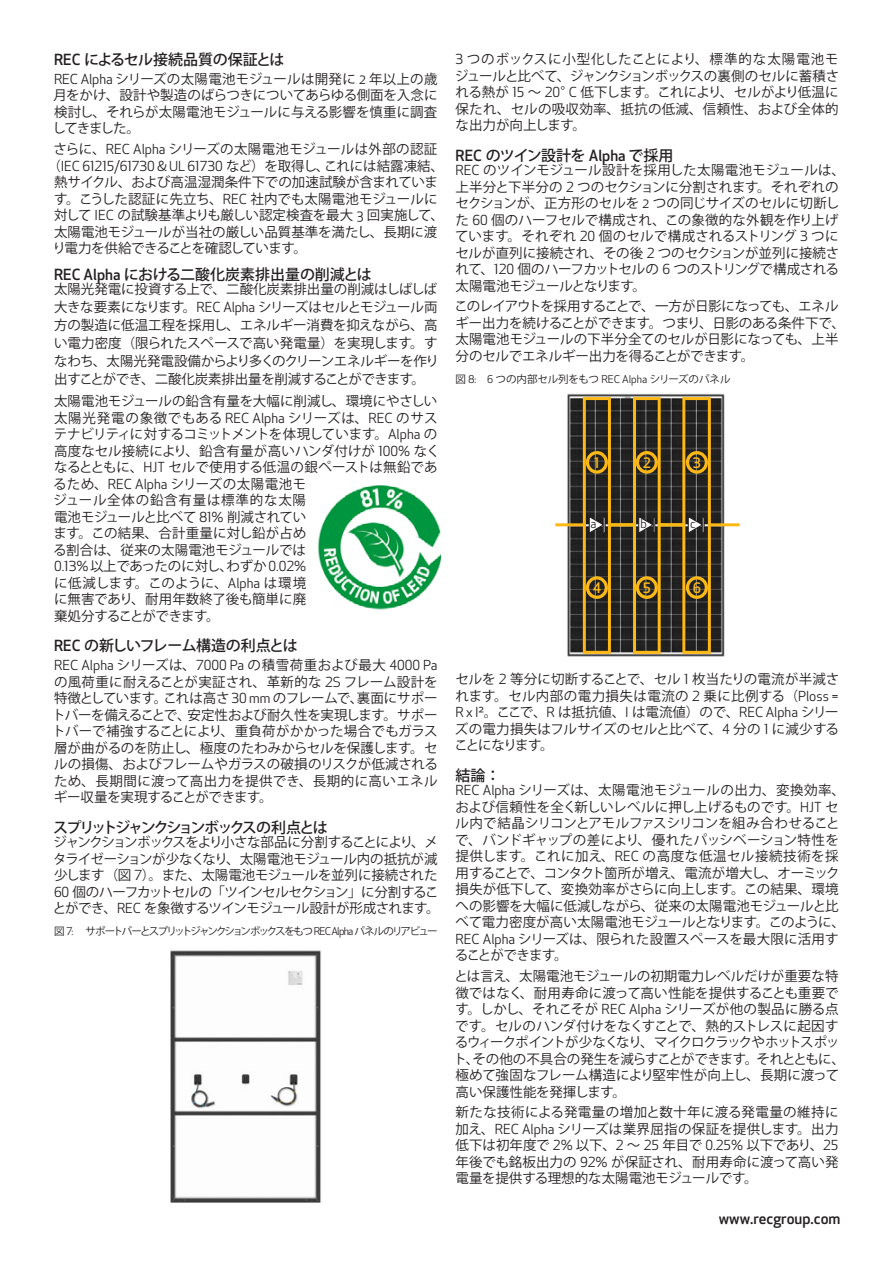
<style>
.page{position:relative;width:893px;height:1263px;background:#fff}
.page>*{position:absolute;margin:0;border:0;box-sizing:border-box;transform-origin:0 0}
.Subtitle{font:500 15px "Koz Go Pro";letter-spacing:-.05em;color:#231f20}
.Subtitle-2{font:500 15px "Koz Go Pro";letter-spacing:-.005em;color:#231f20}
.Subtitle-3{font:500 15px "Koz Go Pro";letter-spacing:-.14em;color:#231f20}
.Subtitle-4{font:500 15px "Koz Go Pro";letter-spacing:-.01em;color:#231f20}
.t1{font:500 15px "Apex New";color:#231f20}
.Introduction_Text{font:500 14.1px "Apex New";color:#fcb814}
.Body_Text{font:13.5px/16.5px "Koz Go Pro";letter-spacing:-.01em;color:#231f20;text-align:justify}
.Subtitle-5{font:13.5px/16.5px "Koz Go Pro";letter-spacing:-.01em;color:#231f20;text-align:justify}
.Body_Text-2{font:13.5px/16.5px "Koz Go Pro";letter-spacing:-.04em;color:#231f20}
.Subtitle-6{font:13.5px "Apex New";color:#231f20}
.Subtitle-7{font:13.5px "Koz Go Pro";letter-spacing:.025em;color:#231f20}
.Subtitle-8{font:13.5px "Koz Go Pro";letter-spacing:.01em;color:#231f20}
.Subtitle-9{font:13.5px "Koz Go Pro";letter-spacing:-.04em;color:#231f20}
.Introduction_Text-2{font:12px "Apex New";color:#231f20}
.Caption_Text{font:10.5px "Koz Go Pro";letter-spacing:-.165em;color:#231f20}
.Caption_Text-2{font:10.5px "Koz Go Pro";letter-spacing:-.01em;color:#231f20}
.s1{font-family:"Apex New"}
.s2{font-family:"Koz Go Pro"}
</style>
<div class="page">
<svg style="left:555px;top:396px;width:185px;height:259px"></svg>
<div style="left:586px;top:451px;width:22px;height:23px;border:3px solid #fcb814;border-radius:50%"></div>
<div style="left:586px;top:576px;width:22px;height:23px;border:3px solid #fcb814;border-radius:50%"></div>
<div style="left:636px;top:451px;width:22px;height:23px;border:3px solid #fcb814;border-radius:50%"></div>
<div style="left:636px;top:576px;width:22px;height:23px;border:3px solid #fcb814;border-radius:50%"></div>
<div style="left:686px;top:451px;width:22px;height:23px;border:3px solid #fcb814;border-radius:50%"></div>
<div style="left:686px;top:576px;width:22px;height:23px;border:3px solid #fcb814;border-radius:50%"></div>
<img style="left:170px;top:950px;width:151px;height:253px">
<img style="left:317px;top:485px;width:124px;height:125px">
<p class="Subtitle-4" style="left:54px;top:50px;width:232px"><span class="s1">REC</span> によるセル接続品質の保証とは</p>
<p class="Subtitle-5" style="left:53px;top:71px;width:386px"><span class="s1">REC Alpha</span> シリーズの太陽電池モジュールは開発に <span class="s1">2</span> 年以上の歳月をかけ、設計や製造のばらつきについてあらゆる側面を入念に検討し、それらが太陽電池モジュールに与える影響を慎重に調査してきました。</p>
<p class="Subtitle-7" style="left:54px;top:140px;width:385px">さらに、<span class="s1">REC Alpha</span> シリーズの太陽電池モジュールは外部の認証</p>
<p class="Subtitle-6" style="left:48px;top:157px;width:398px"><span class="s2">（</span>IEC 61215/61730 &amp; UL 61730 <span class="s2">など）を取得し、これには結露凍結、</span></p>
<p class="Subtitle-5" style="left:54px;top:174px;width:385px">熱サイクル、および高温湿潤条件下での加速試験が含まれていま</p>
<p class="Subtitle-8" style="left:54px;top:190px;width:385px">す。こうした認証に先立ち、<span class="s1">REC</span> 社内でも太陽電池モジュールに</p>
<p class="Subtitle-5" style="left:54px;top:207px;width:391px">対して <span class="s1">IEC</span> の試験基準よりも厳しい認定検査を最大 <span class="s1">3</span> 回実施して、</p>
<p class="Subtitle-5" style="left:54px;top:224px;width:385px">太陽電池モジュールが当社の厳しい品質基準を満たし、長期に渡</p>
<p class="Subtitle-9" style="left:53px;top:239px;width:256px">り電力を供給できることを確認しています。</p>
<p class="Subtitle-2" style="left:54px;top:264px;width:319px"><span class="s1">REC Alpha</span> における二酸化炭素排出量の削減とは</p>
<p class="Body_Text" style="left:54px;top:280px;width:386px;line-height:18px">太陽光発電に投資する上で、二酸化炭素排出量の削減はしばしば大きな要素になります。<span class="s1">REC Alpha</span> シリーズはセルとモジュール両方の製造に低温工程を採用し、エネルギー消費を抑えながら、高い電力密度（限られたスペースで高い発電量）を実現します。すなわち、太陽光発電設備からより多くのクリーンエネルギーを作り出すことができ、二酸化炭素排出量を削減することができます。</p>
<p class="Body_Text" style="left:53px;top:393px;width:388px;text-align:left">太陽電池モジュールの鉛含有量を大幅に削減し、環境にやさしい太陽光発電の象徴でもある <span class="s1">REC Alpha</span> シリーズは、<span class="s1">REC</span> のサステナビリティに対するコミットメントを体現しています。<span class="s1">Alpha</span> の高度なセル接続により、鉛含有量が高いハンダ付けが <span class="s1">100%</span> なくなるとともに、<span class="s1">HJT</span> セルで使用する低温の銀ペーストは無鉛であるため、<span class="s1">REC Alpha</span> シリーズの太陽電池モ<br>ジュール全体の鉛含有量は標準的な太陽<br>電池モジュールと比べて <span class="s1">81%</span> 削減されてい<br>ます。この結果、合計重量に対し鉛が占め<br>る割合は、従来の太陽電池モジュールでは<br><span class="s1">0.13%</span>以上であったのに対し、わずか<span class="s1">0.02%<br></span>に低減します。このように、<span class="s1">Alpha</span> は環境<br>に無害であり、耐用年数終了後も簡単に廃<br>棄処分することができます。</p>
<p class="Subtitle" style="left:54px;top:636px;width:245px"><span class="s1">REC</span> の新しいフレーム構造の利点とは</p>
<p class="Body_Text" style="left:52px;top:657px;width:387px"><span class="s1">REC Alpha</span> シリーズは、<span class="s1">7000 Pa</span> の積雪荷重および最大 <span class="s1">4000 Pa</span>の風荷重に耐えることが実証され、革新的な <span class="s1">2S</span> フレーム設計を特徴としています。これは高さ <span class="s1">30 mm</span> のフレームで、裏面にサポートバーを備えることで、安定性および耐久性を実現します。サポートバーで補強することにより、重負荷がかかった場合でもガラス層が曲がるのを防止し、極度のたわみからセルを保護します。セルの損傷、およびフレームやガラスの破損のリスクが低減されるため、長期間に渡って高出力を提供でき、長期的に高いエネルギー収量を実現することができます。</p>
<p class="Subtitle-3" style="left:53px;top:817px;width:276px">スプリットジャンクションボックスの利点とは</p>
<p class="Body_Text-2" style="left:53px;top:834px;width:388px">ジャンクションボックスをより小さな部品に分割することにより、メタライゼーションが少なくなり、太陽電池モジュール内の抵抗が減少します（図 <span class="s1">7</span>）。また、太陽電池モジュールを並列に接続された<span class="s1">60</span> 個のハーフカットセルの「ツインセルセクション」に分割することができ、<span class="s1">REC</span> を象徴するツインモジュール設計が形成されます。</p>
<p class="Caption_Text" style="left:54px;top:925px;width:385px">図 <span class="s1">7:</span> サポートバーとスプリットジャンクションボックスをもつ <span class="s1">REC Alpha</span> パネルのリアビュー</p>
<p class="Body_Text" style="left:455px;top:51px;width:386px"><span class="s1">3</span> つのボックスに小型化したことにより、標準的な太陽電池モジュールと比べて、ジャンクションボックスの裏側のセルに蓄積される熱が <span class="s1">15</span> ～ <span class="s1">20</span>°<span class="s1">C</span> 低下します。これにより、セルがより低温に保たれ、セルの吸収効率、抵抗の低減、信頼性、および全体的な出力が向上します。</p>
<p class="Subtitle" style="left:455px;top:146px;width:219px"><span class="s1">REC</span> のツイン設計を <span class="s1">Alpha</span> で採用</p>
<p class="Body_Text" style="left:455px;top:162px;width:391px;text-align:left"><span class="s1">REC</span> のツインモジュール設計を採用した太陽電池モジュールは、上半分と下半分の <span class="s1">2</span> つのセクションに分割されます。それぞれのセクションが、正方形のセルを <span class="s1">2</span> つの同じサイズのセルに切断した <span class="s1">60</span> 個のハーフセルで構成され、この象徴的な外観を作り上げています。それぞれ <span class="s1">20</span> 個のセルで構成されるストリング <span class="s1">3</span> つにセルが直列に接続され、その後 <span class="s1">2</span> つのセクションが並列に接続されて、<span class="s1">120</span> 個のハーフカットセルの <span class="s1">6</span> つのストリングで構成される太陽電池モジュールとなります。</p>
<p class="Body_Text" style="left:455px;top:299px;width:392px;text-align:left">このレイアウトを採用することで、一方が日影になっても、エネルギー出力を続けることができます。つまり、日影のある条件下で、太陽電池モジュールの下半分全てのセルが日影になっても、上半分のセルでエネルギー出力を得ることができます。</p>
<p class="Caption_Text-2" style="left:455px;top:373px;width:277px">図 <span class="s1">8: 6</span> つの内部セル列をもつ <span class="s1">REC Alpha</span> シリーズのパネル</p>
<p class="Introduction_Text" style="left:595px;top:453px;width:6px">1</p>
<p class="Introduction_Text" style="left:643px;top:453px;width:10px">2</p>
<p class="Introduction_Text" style="left:693px;top:453px;width:10px">3</p>
<p class="Introduction_Text-2" style="left:591px;top:516px;width:7px">a</p>
<p class="Introduction_Text-2" style="left:641px;top:516px;width:8px">b</p>
<p class="Introduction_Text-2" style="left:690px;top:516px;width:7px">c</p>
<p class="Introduction_Text" style="left:593px;top:579px;width:10px">4</p>
<p class="Introduction_Text" style="left:643px;top:579px;width:10px">5</p>
<p class="Introduction_Text" style="left:693px;top:579px;width:10px">6</p>
<p class="Body_Text" style="left:455px;top:671px;width:386px">セルを <span class="s1">2</span> 等分に切断することで、セル <span class="s1">1</span> 枚当たりの電流が半減されます。セル内部の電力損失は電流の <span class="s1">2</span> 乗に比例する（<span class="s1">Ploss = R x I²</span>。ここで、<span class="s1">R</span> は抵抗値、<span class="s1">I</span> は電流値）ので、<span class="s1">REC Alpha</span> シリーズの電力損失はフルサイズのセルと比べて、<span class="s1">4</span> 分の <span class="s1">1</span> に減少することになります。</p>
<p class="Subtitle" style="left:455px;top:766px;width:46px">結論：</p>
<p class="Body_Text" style="left:455px;top:782px;width:392px;text-align:left"><span class="s1">REC Alpha</span> シリーズは、太陽電池モジュールの出力、変換効率、および信頼性を全く新しいレベルに押し上げるものです。<span class="s1">HJT</span> セル内で結晶シリコンとアモルファスシリコンを組み合わせることで、バンドギャップの差により、優れたパッシベーション特性を提供します。これに加え、<span class="s1">REC</span> の高度な低温セル接続技術を採用することで、コンタクト箇所が増え、電流が増大し、オーミック損失が低下して、変換効率がさらに向上します。この結果、環境への影響を大幅に低減しながら、従来の太陽電池モジュールと比べて電力密度が高い太陽電池モジュールとなります。このように、<span class="s1">REC Alpha</span> シリーズは、限られた設置スペースを最大限に活用することができます。</p>
<p class="Body_Text" style="left:454px;top:968px;width:393px;text-align:left">とは言え、太陽電池モジュールの初期電力レベルだけが重要な特徴ではなく、耐用寿命に渡って高い性能を提供することも重要です。しかし、それこそが <span class="s1">REC Alpha</span> シリーズが他の製品に勝る点です。セルのハンダ付けをなくすことで、熱的ストレスに起因するウィークポイントが少なくなり、マイクロクラックやホットスポット、その他の不具合の発生を減らすことができます。それとともに、極めて強固なフレーム構造により堅牢性が向上し、長期に渡って高い保護性能を発揮します。</p>
<p class="Body_Text" style="left:455px;top:1104px;width:385px">新たな技術による発電量の増加と数十年に渡る発電量の維持に加え、<span class="s1">REC Alpha</span> シリーズは業界屈指の保証を提供します。出力低下は初年度で <span class="s1">2%</span> 以下、<span class="s1">2</span> ～ <span class="s1">25</span> 年目で <span class="s1">0.25%</span> 以下であり、<span class="s1">25</span>年後でも銘板出力の <span class="s1">92%</span> が保証され、耐用寿命に渡って高い発電量を提供する理想的な太陽電池モジュールです。</p>
<p class="t1" style="left:719px;top:1209px;width:123px">www.recgroup.com</p>
</div>
